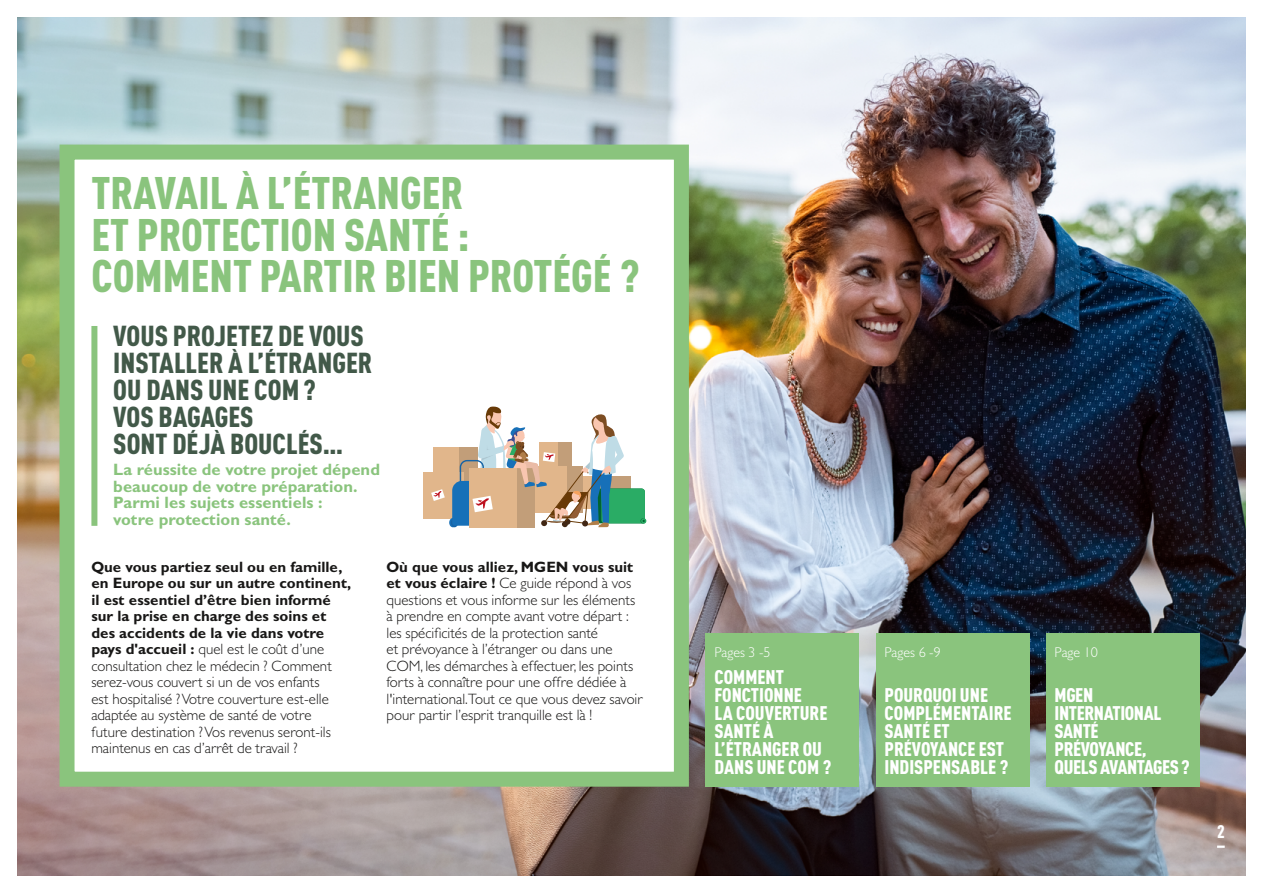
<style>
.page{position:relative;width:1263px;height:893px;background:#fff}
.page>*{position:absolute;margin:0;border:0;box-sizing:border-box;transform-origin:0 0}
.t1{font:45px/42px "MGEN Din Pro Condensed Black Modif Intermediaire";color:#8ac47d}
.t2{font:28.5px/27px "MGEN Din Pro Condensed Black Modif Intermediaire";color:#425949}
.t3{font:19.5px/18px "MGEN Din Pro Condensed Black Modif Intermediaire";color:#fff}
.t4{font:19.5px/18px "MGEN Din Pro Condensed Black Modif Intermediaire";letter-spacing:-.02em;color:#fff}
.t5{font:18px "MGEN Din Pro Condensed Black Modif";color:#fff}
.t6{font:700 16.5px/16.5px "Mgen Gill Sans MT Pro";color:#8ac47d}
.t7{font:300 15px/16.5px "Mgen Gill Sans MT Pro";color:#181716}
.t8{font:300 14.1px "Mgen Gill Sans MT Pro";color:#fff}
.s1{font-weight:700}
</style>
<div class="page">
<img style="left:17px;top:17px;width:1229px;height:859px">
<svg style="left:1217px;top:846px;width:8px;height:2px"></svg>
<div style="left:706px;top:634px;width:153px;height:153px;background:#8ac47d"></div>
<div style="left:876px;top:634px;width:153px;height:153px;background:#8ac47d"></div>
<div style="left:1046px;top:634px;width:153px;height:153px;background:#8ac47d"></div>
<div style="left:60px;top:145px;width:629px;height:642px;background:#fff;border:15px solid #8ac47d"></div>
<div style="left:91px;top:326px;width:6px;height:200px;background:#8ac47d"></div>
<div style="left:434px;top:447px;width:44px;height:29px;background:#e1b68b"></div>
<div style="left:608px;top:476px;width:22px;height:32px;background:#c29e79"></div>
<div style="left:423px;top:473px;width:57px;height:46px;background:#e1b68b"></div>
<svg style="left:431px;top:489px;width:14px;height:12px"></svg>
<div style="left:601px;top:488px;width:44px;height:35px;background:#2aac65;border-radius:3px"></div>
<svg style="left:640px;top:518px;width:6px;height:6px"></svg>
<svg style="left:449px;top:518px;width:7px;height:9px"></svg>
<div style="left:451px;top:518px;width:7px;height:9px;background:#1764a5;border-radius:50%"></div>
<svg style="left:452px;top:407px;width:172px;height:120px"></svg>
<h1 class="t1" style="left:91px;top:167px;width:550px">TRAVAIL À L’ÉTRANGER<br>ET PROTECTION SANTÉ :<br>COMMENT PARTIR BIEN PROTÉGÉ ?</h1>
<h2 class="t2" style="left:113px;top:320px;width:260px">VOUS PROJETEZ DE VOUS<br>INSTALLER À L’ÉTRANGER<br>OU DANS UNE COM?<br>VOS BAGAGES<br>SONT DÉJÀ BOUCLÉS…</h2>
<p class="t6" style="left:113px;top:461px;width:268px">La réussite de votre projet dépend beaucoup de votre préparation.<br>Parmi les sujets essentiels :<br>votre protection santé.</p>
<p class="t7" style="left:91px;top:558px;width:261px"><span class="s1">Que vous partiez seul ou en famille, en Europe ou sur un autre continent, il est essentiel d’être bien informé sur la prise en charge des soins et des accidents de la vie dans votre pays d'accueil :</span> quel est le coût d’une consultation chez le médecin ? Comment serez-vous couvert si un de vos enfants<br>est hospitalisé ? Votre couverture est-elle adaptée au système de santé de votre future destination ? Vos revenus seront-ils maintenus en cas d’arrêt de travail ?</p>
<p class="t7" style="left:386px;top:558px;width:258px"><span class="s1">Où que vous alliez, MGEN vous suit et vous éclaire !</span> Ce guide répond à vos questions et vous informe sur les éléments à prendre en compte avant votre départ : les spécificités de la protection santé<br>et prévoyance à l’étranger ou dans une COM, les démarches à effectuer, les points forts à connaître pour une offre dédiée à l'international.Tout ce que vous devez savoir pour partir l’esprit tranquille est là !</p>
<p class="t8" style="left:714px;top:644px;width:58px">Pages 3 -5</p>
<h3 class="t3" style="left:714px;top:666px;width:118px">COMMENT<br>FONCTIONNE<br>LA COUVERTURE<br>SANTÉ À<br>L’ÉTRANGER OU<br>DANS UNE COM ?</h3>
<p class="t8" style="left:884px;top:644px;width:58px">Pages 6 -9</p>
<h3 class="t3" style="left:884px;top:684px;width:129px">POURQUOI UNE<br>COMPLÉMENTAIRE<br>SANTÉ ET<br>PRÉVOYANCE EST<br>INDISPENSABLE ?</h3>
<p class="t8" style="left:1054px;top:644px;width:45px">Page 10</p>
<h3 class="t4" style="left:1054px;top:684px;width:136px">MGEN<br>INTERNATIONAL<br>SANTÉ<br>PRÉVOYANCE,<br>QUELS AVANTAGES?</h3>
<p class="t5" style="left:1217px;top:817px;width:9px">2</p>
</div>
